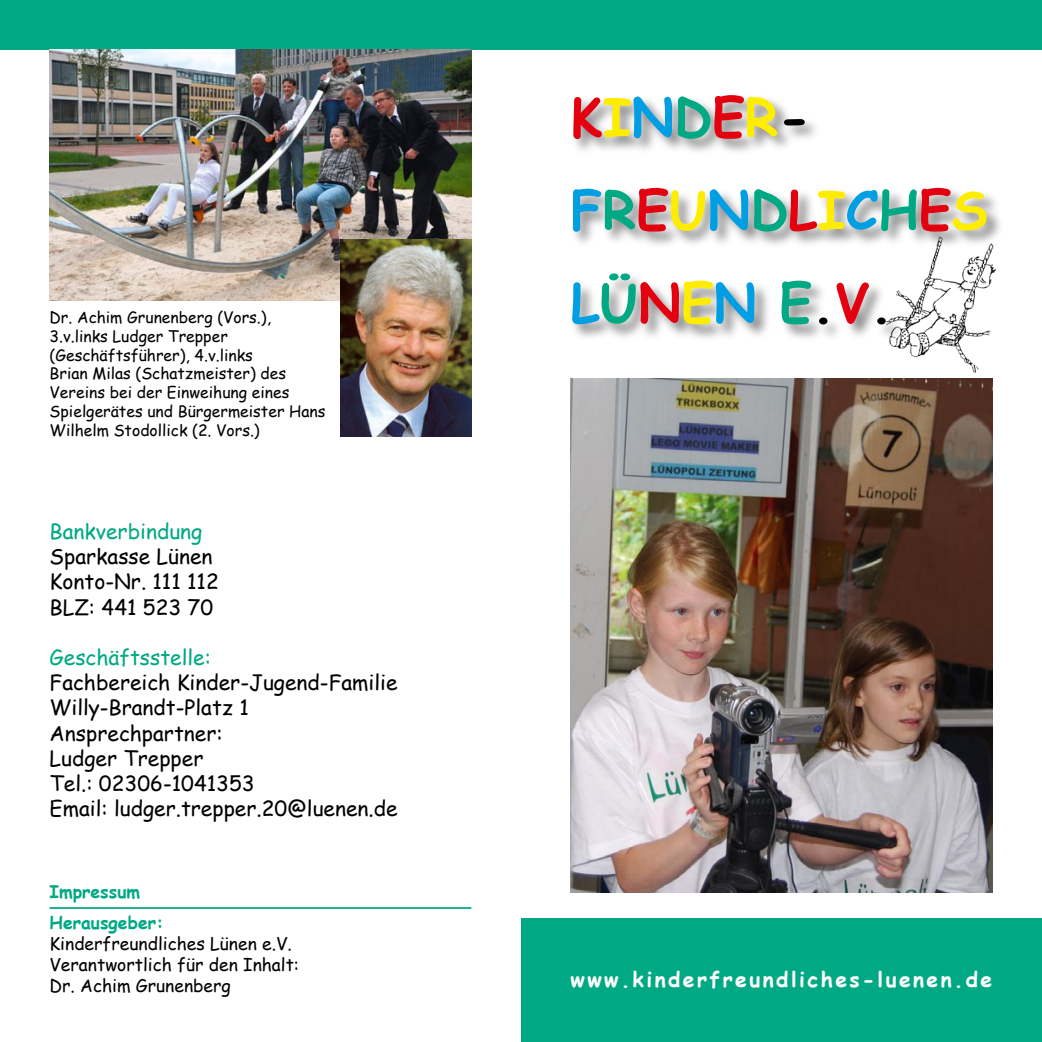
<style>
.page{position:relative;width:1042px;height:1042px;background:#fff}
.page>*{position:absolute;margin:0;border:0;box-sizing:border-box;transform-origin:0 0}
.t1{font:700 52.5px/92.8px "Comic Sans MS";color:#e3000f}
.t2{font:21px/25.2px "Comic Sans MS";color:#000}
.t3{font:700 21px "Comic Sans MS";letter-spacing:.115em;color:#fff}
.t4{font:21px "Comic Sans MS";color:#00a983}
.t5{font:17.5px/21px "Comic Sans MS";color:#000}
.t6{font:700 17.5px/31px "Comic Sans MS";color:#00a983}
.t7{font:15.75px/18.9px "Comic Sans MS";color:#000}
.s1{color:#ffed00}
.s2{color:#009ee3}
.s3{color:#00a983}
.s4{color:#000}
</style>
<div class="page">
<img style="left:889px;top:343px;width:90px;height:30px">
<div style="left:0;top:0;width:1042px;height:50px;background:#00a983"></div>
<div style="left:568px;top:92px;width:437px;height:251px;background:#000;opacity:.5"></div>
<div style="left:521px;top:918px;width:521px;height:124px;background:#00a983"></div>
<img style="left:50px;top:50px;width:421px;height:250px">
<img style="left:341px;top:240px;width:130px;height:197px">
<hr style="left:50px;top:907px;width:421px;height:2px;background:#00a983">
<img style="left:570px;top:378px;width:422px;height:514px">
<p class="t7" style="left:50px;top:307px;width:277px">Dr. Achim Grunenberg (Vors.),<br>3.v.links Ludger Trepper (Geschäftsführer), 4.v.links<br>Brian Milas (Schatzmeister) des<br>Vereins bei der Einweihung eines<br>Spielgerätes und Bürgermeister Hans<br>Wilhelm Stodollick (2. Vors.)</p>
<h2 class="t4" style="left:50px;top:516px;width:154px">Bankverbindung</h2>
<h2 class="t2" style="left:50px;top:543px;width:171px">Sparkasse Lünen<br>Konto-Nr. 111 112<br>BLZ: 441 523 70</h2>
<h2 class="t4" style="left:50px;top:642px;width:163px">Geschäftsstelle:</h2>
<h2 class="t2" style="left:50px;top:669px;width:350px">Fachbereich Kinder-Jugend-Familie<br>Willy-Brandt-Platz 1<br>Ansprechpartner:<br>Ludger Trepper<br>Tel.: 02306-1041353<br>Email: ludger.trepper.20@luenen.de</h2>
<p class="t6" style="left:50px;top:876px;width:116px">Impressum<br>Herausgeber:</p>
<p class="t5" style="left:50px;top:933px;width:251px">Kinderfreundliches Lünen e.V.<br>Verantwortlich für den Inhalt:<br>Dr. Achim Grunenberg</p>
<h1 class="t1" style="left:570px;top:69px;width:419px">K<span class="s1">I</span><span class="s2">N</span><span class="s3">D</span>E<span class="s1">R</span><span class="s4">-<br></span><span class="s2">F</span><span class="s3">R</span>E<span class="s1">U</span><span class="s2">N</span><span class="s3">D</span>L<span class="s1">I</span><span class="s2">C</span><span class="s3">H</span>E<span class="s1">S<br></span><span class="s2">L</span><span class="s3">Ü</span>N<span class="s1">E</span><span class="s2">N</span> <span class="s3">E</span><span class="s4">.</span>V<span class="s4">.</span></h1>
<h2 class="t3" style="left:570px;top:964px;width:423px">www.kinderfreundliches-luenen.de</h2>
</div>
